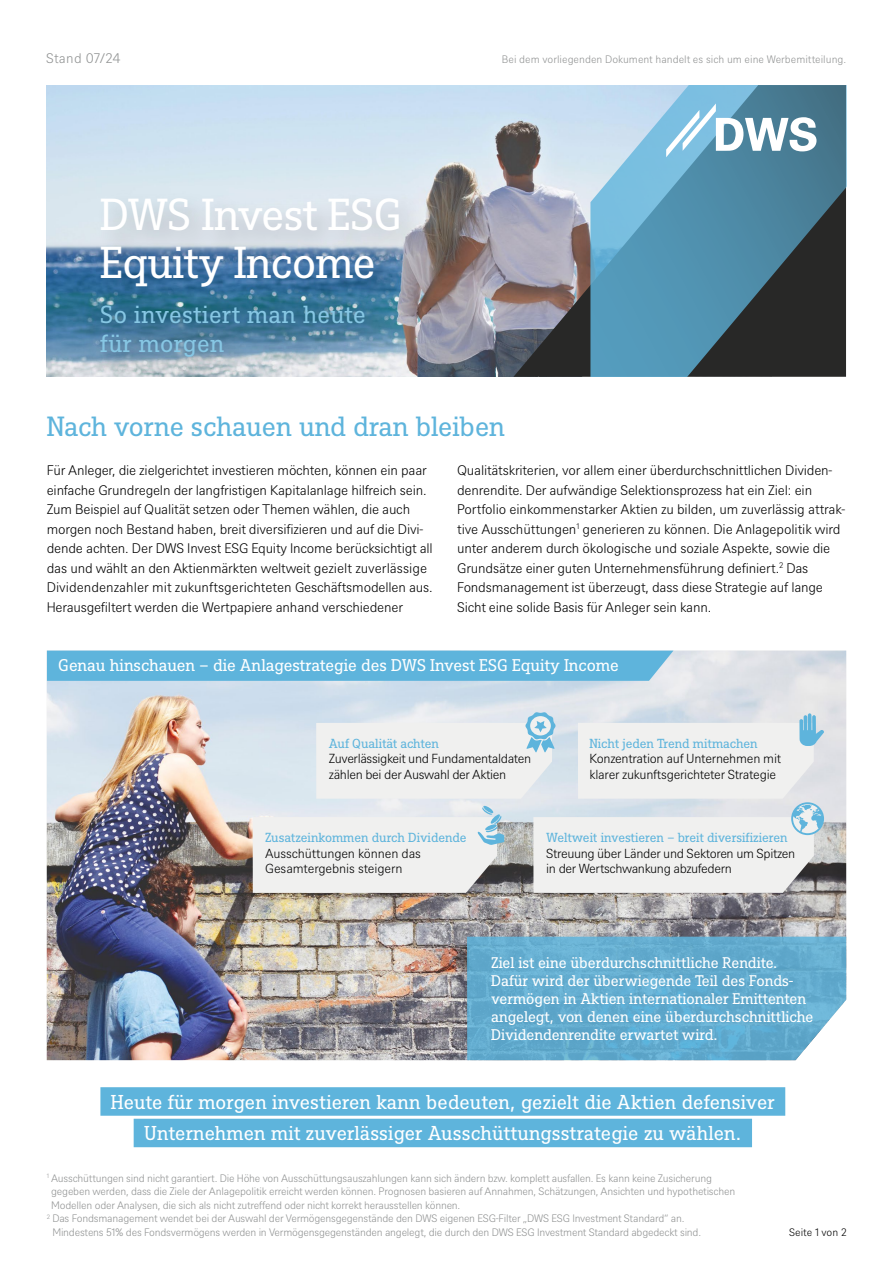
<style>
.page{position:relative;width:893px;height:1263px;background:#fff}
.page>*{position:absolute;margin:0;border:0;box-sizing:border-box;transform-origin:0 0}
.t1{font:43.5px/48px "DWS Slab";letter-spacing:-.02em;color:#fff}
.t2{font:27px "DWS Slab";letter-spacing:-.005em;color:#5eb4dc}
.t3{font:24px/28.8px "DWS Slab";letter-spacing:.015em;color:#87c7e4}
.t4{font:19.5px/31.5px "DWS Slab";color:#fff;text-align:center}
.t5{font:16.5px "DWS Slab";letter-spacing:-.005em;color:#fff}
.t6{font:15px/18px "DWS Slab";color:#fff}
.t7{font:300 13.5px/19.5px "DWS Sans";letter-spacing:-.015em;color:#000}
.t8{font:300 13.5px "DWS Sans";letter-spacing:.01em;color:#919393}
.t9{font:300 12.75px/15.3px "DWS Sans";letter-spacing:-.03em;color:#000}
.t10{font:12.75px "DWS Slab";letter-spacing:-.01em;color:#5eb4dc}
.t11{font:300 12.75px/15.3px "DWS Sans";letter-spacing:-.01em;color:#000}
.t12{font:300 10.5px "DWS Sans";letter-spacing:-.02em;color:#919393}
.t13{font:300 10.5px "DWS Sans";color:#919393}
.t14{font:300 10.5px "DWS Sans";color:#000}
</style>
<div class="page">
<img style="left:46px;top:85px;width:467px;height:292px">
<svg style="left:513px;top:85px;width:334px;height:292px;background:#9597a0"></svg>
<svg style="left:590px;top:85px;width:256px;height:292px;background:#57859b"></svg>
<div style="left:95px;top:190px;width:332px;height:125px;background:#000;opacity:.21"></div>
<div style="left:81px;top:286px;width:315px;height:91px;background:#000;opacity:.51"></div>
<svg style="left:666px;top:103px;width:150px;height:54px"></svg>
<img style="left:47px;top:651px;width:799px;height:409px">
<div style="left:47px;top:651px;width:626px;height:30px;background:#5eb4dc"></div>
<svg style="left:253px;top:712px;width:571px;height:181px"></svg>
<div style="left:100px;top:1087px;width:685px;height:29px;background:#5eb4dc"></div>
<div style="left:134px;top:1119px;width:618px;height:28px;background:#5eb4dc"></div>
<svg style="left:467px;top:937px;width:379px;height:123px;background:#67aed0"></svg>
<p class="t8" style="left:46px;top:50px;width:76px">Stand 07/24</p>
<p class="t13" style="left:502px;top:53px;width:346px">Bei dem vorliegenden Dokument handelt es sich um eine Werbemitteilung.</p>
<h1 class="t1" style="left:100px;top:188px;width:304px">DWS Invest ESG<br>Equity Income</h1>
<h3 class="t3" style="left:100px;top:299px;width:267px">So investiert man heute für morgen</h3>
<h2 class="t2" style="left:47px;top:408px;width:460px">Nach vorne schauen und dran bleiben</h2>
<p class="t7" style="left:457px;top:460px;width:390px">Qualitätskriterien, vor allem einer überdurchschnittlichen Dividen&shy;denrendite. Der aufwändige Selektionsprozess hat ein Ziel: ein Portfolio einkommenstarker Aktien zu bilden, um zuverlässig attrak&shy;tive Ausschüttungen<sup>1</sup> generieren zu können. Die Anlagepolitik wird unter anderem durch ökologische und soziale Aspekte, sowie die Grundsätze einer guten Unternehmensführung definiert.<sup>2</sup> Das Fondsmanagement ist überzeugt, dass diese Strategie auf lange Sicht eine solide Basis für Anleger sein kann.</p>
<p class="t7" style="left:47px;top:460px;width:388px">Für Anleger, die zielgerichtet investieren möchten, können ein paar einfache Grundregeln der langfristigen Kapitalanlage hilfreich sein.<br>Zum Beispiel auf Qualität setzen oder Themen wählen, die auch morgen noch Bestand haben, breit diversifizieren und auf die Divi&shy;dende achten. Der DWS Invest ESG Equity Income berücksichtigt all das und wählt an den Aktienmärkten weltweit gezielt zuverlässige Dividendenzahler mit zukunftsgerichteten Geschäftsmodellen aus.<br>Herausgefiltert werden die Wertpapiere anhand verschiedener</p>
<p class="t5" style="left:58px;top:654px;width:562px">Genau hinschauen – die Anlagestrategie des DWS Invest ESG Equity Income</p>
<p class="t10" style="left:329px;top:735px;width:112px">Auf Qualität achten</p>
<p class="t9" style="left:329px;top:750px;width:204px">Zuverlässigkeit und Fundamentaldaten zählen bei der Auswahl der Aktien</p>
<p class="t10" style="left:590px;top:735px;width:170px">Nicht jeden Trend mitmachen</p>
<p class="t9" style="left:590px;top:750px;width:193px">Konzentration auf Unternehmen mit klarer zukunftsgerichteter Strategie</p>
<p class="t10" style="left:265px;top:829px;width:203px">Zusatzeinkommen durch Dividende</p>
<p class="t11" style="left:265px;top:845px;width:157px">Ausschüttungen können das<br>Gesamtergebnis steigern</p>
<p class="t10" style="left:546px;top:829px;width:243px">Weltweit investieren – breit diversifizieren</p>
<p class="t9" style="left:546px;top:845px;width:251px">Streuung über Länder und Sektoren um Spitzen in der Wertschwankung abzufedern</p>
<p class="t6" style="left:491px;top:952px;width:324px">Ziel ist eine überdurchschnittliche Rendite.<br>Dafür wird der überwiegende Teil des Fonds&shy;vermögen in Aktien internationaler Emittenten angelegt, von denen eine überdurchschnittliche Dividendenrendite erwartet wird.</p>
<h3 class="t4" style="left:111px;top:1085px;width:665px">Heute für morgen investieren kann bedeuten, gezielt die Aktien defensiver<br>Unternehmen mit zuverlässiger Ausschüttungsstrategie zu wählen.</h3>
<p class="t12" style="left:47px;top:1171px;width:667px"><sup>1</sup> Ausschüttungen sind nicht garantiert. Die Höhe von Ausschüttungsauszahlungen kann sich ändern bzw. komplett ausfallen. Es kann keine Zusicherung</p>
<p class="t12" style="left:51px;top:1184px;width:686px">gegeben werden, dass die Ziele der Anlagepolitik erreicht werden können. Prognosen basieren auf Annahmen, Schätzungen, Ansichten und hypothetischen</p>
<p class="t12" style="left:51px;top:1198px;width:411px">Modellen oder Analysen, die sich als nicht zutreffend oder nicht korrekt herausstellen können.</p>
<p class="t12" style="left:47px;top:1211px;width:639px"><sup>2</sup> Das Fondsmanagement wendet bei der Auswahl der Vermögensgegenstände den DWS eigenen ESG-Filter „DWS ESG Investment Standard“ an.</p>
<p class="t12" style="left:52px;top:1225px;width:650px">Mindestens 51% des Fondsvermögens werden in Vermögensgegenständen angelegt, die durch den DWS ESG Investment Standard abgedeckt sind.</p>
<p class="t14" style="left:789px;top:1225px;width:59px">Seite 1 von 2</p>
</div>
